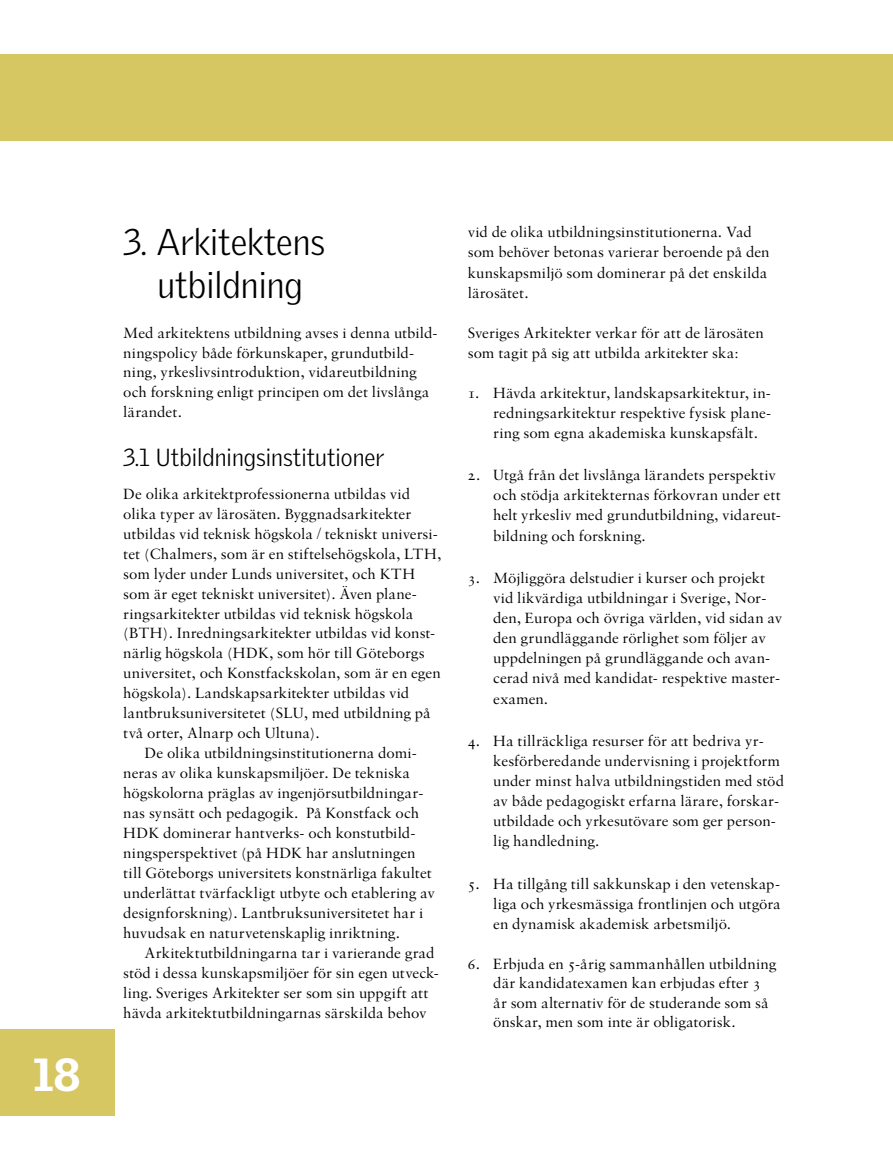
<style>
.page{position:relative;width:893px;height:1170px;background:#fff}
.page>*{position:absolute;margin:0;border:0;box-sizing:border-box;transform-origin:0 0}
.t1{font:900 45px "Griffith Gothic";color:#fff}
.t2{font:300 36px/43.2px "Griffith Gothic";color:#000;text-align:center}
.t3{font:300 24px "Griffith Gothic";color:#000}
.t4{font:15.75px/20.1px "Sabon SA Roman Os F";color:#000}
</style>
<div class="page">
<div style="left:0;top:54px;width:893px;height:86px;background:#d6c762"></div>
<div style="left:0;top:1029px;width:115px;height:86px;background:#d6c762"></div>
<h1 class="t1" style="left:33px;top:1047px;width:49px">18</h1>
<h2 class="t2" style="left:123px;top:219px;width:203px">3. Arkitektens utbildning</h2>
<p class="t4" style="left:123px;top:322px;width:316px">Med arkitektens utbildning avses i denna utbild&shy;ningspolicy både förkunskaper, grundutbild&shy;ning, yrkeslivsintroduktion, vidareutbildning och forskning enligt principen om det livslånga lärandet.</p>
<h3 class="t3" style="left:123px;top:443px;width:263px">3.1 Utbildningsinstitutioner</h3>
<p class="t4" style="left:123px;top:483px;width:288px">De olika arkitektprofessionerna utbildas vid</p>
<p class="t4" style="left:123px;top:503px;width:289px">olika typer av lärosäten. Byggnadsarkitekter</p>
<p class="t4" style="left:123px;top:523px;width:316px">utbildas vid teknisk högskola / tekniskt universi-</p>
<p class="t4" style="left:123px;top:543px;width:320px">tet (Chalmers, som är en stiftelsehögskola, LTH,</p>
<p class="t4" style="left:123px;top:563px;width:293px">som lyder under Lunds universitet, och KTH</p>
<p class="t4" style="left:123px;top:583px;width:295px">som är eget tekniskt universitet). Även plane-</p>
<p class="t4" style="left:123px;top:603px;width:291px">ringsarkitekter utbildas vid teknisk högskola</p>
<p class="t4" style="left:123px;top:623px;width:313px">(BTH). Inredningsarkitekter utbildas vid konst-</p>
<p class="t4" style="left:123px;top:643px;width:303px">närlig högskola (HDK, som hör till Göteborgs</p>
<p class="t4" style="left:123px;top:663px;width:319px">universitet, och Konstfackskolan, som är en egen</p>
<p class="t4" style="left:123px;top:683px;width:287px">högskola). Landskapsarkitekter utbildas vid</p>
<p class="t4" style="left:123px;top:702px;width:309px">lantbruksuniversitetet (SLU, med utbildning på</p>
<p class="t4" style="left:123px;top:722px;width:198px">två orter, Alnarp och Ultuna).</p>
<p class="t4" style="left:145px;top:742px;width:274px">De olika utbildningsinstitutionerna domi-</p>
<p class="t4" style="left:123px;top:762px;width:288px">neras av olika kunskapsmiljöer. De tekniska</p>
<p class="t4" style="left:123px;top:782px;width:302px">högskolorna präglas av ingenjörsutbildningar-</p>
<p class="t4" style="left:123px;top:802px;width:297px">nas synsätt och pedagogik. På Konstfack och</p>
<p class="t4" style="left:123px;top:822px;width:294px">HDK dominerar hantverks- och konstutbild-</p>
<p class="t4" style="left:123px;top:842px;width:294px">ningsperspektivet (på HDK har anslutningen</p>
<p class="t4" style="left:123px;top:862px;width:310px">till Göteborgs universitets konstnärliga fakultet</p>
<p class="t4" style="left:123px;top:882px;width:313px">underlättat tvärfackligt utbyte och etablering av</p>
<p class="t4" style="left:123px;top:902px;width:302px">designforskning). Lantbruksuniversitetet har i</p>
<p class="t4" style="left:123px;top:922px;width:278px">huvudsak en naturvetenskaplig inriktning.</p>
<p class="t4" style="left:145px;top:942px;width:291px">Arkitektutbildningarna tar i varierande grad</p>
<p class="t4" style="left:123px;top:962px;width:317px">stöd i dessa kunskapsmiljöer för sin egen utveck-</p>
<p class="t4" style="left:123px;top:982px;width:307px">ling. Sveriges Arkitekter ser som sin uppgift att</p>
<p class="t4" style="left:123px;top:1002px;width:305px">hävda arkitektutbildningarnas särskilda behov</p>
<p class="t4" style="left:468px;top:222px;width:303px">vid de olika utbildningsinstitutionerna. Vad som behöver betonas varierar beroende på den kunskapsmiljö som dominerar på det enskilda lärosätet.</p>
<p class="t4" style="left:468px;top:322px;width:297px">Sveriges Arkitekter verkar för att de lärosäten som tagit på sig att utbilda arkitekter ska:</p>
<p class="t4" style="left:493px;top:382px;width:279px;text-align:justify;text-indent:-26px">1. Hävda arkitektur, landskapsarkitektur, in&shy;redningsarkitektur respektive fysisk plane&shy;ring som egna akademiska kunskapsfält.</p>
<p class="t4" style="left:493px;top:464px;width:289px;text-indent:-26px">2. Utgå från det livslånga lärandets perspektiv och stödja arkitekternas förkovran under ett helt yrkesliv med grundutbildning, vidareut&shy;bildning och forskning.</p>
<p class="t4" style="left:493px;top:567px;width:290px;text-indent:-26px">3. Möjliggöra delstudier i kurser och projekt vid likvärdiga utbildningar i Sverige, Nor&shy;den, Europa och övriga världen, vid sidan av den grundläggande rörlighet som följer av uppdelningen på grundläggande och avan&shy;cerad nivå med kandidat- respektive master&shy;examen.</p>
<p class="t4" style="left:493px;top:730px;width:292px;text-indent:-26px">4. Ha tillräckliga resurser för att bedriva yr&shy;kesförberedande undervisning i projektform under minst halva utbildningstiden med stöd av både pedagogiskt erfarna lärare, forskar&shy;utbildade och yrkesutövare som ger person&shy;lig handledning.</p>
<p class="t4" style="left:493px;top:873px;width:289px;text-align:justify;text-indent:-26px">5. Ha tillgång till sakkunskap i den vetenskap&shy;liga och yrkesmässiga frontlinjen och utgöra en dynamisk akademisk arbetsmiljö.</p>
<p class="t4" style="left:493px;top:953px;width:285px;line-height:19.5px;text-indent:-26px">6. Erbjuda en 5-årig sammanhållen utbildning där kandidatexamen kan erbjudas efter 3 år som alternativ för de studerande som så önskar, men som inte är obligatorisk.</p>
</div>
